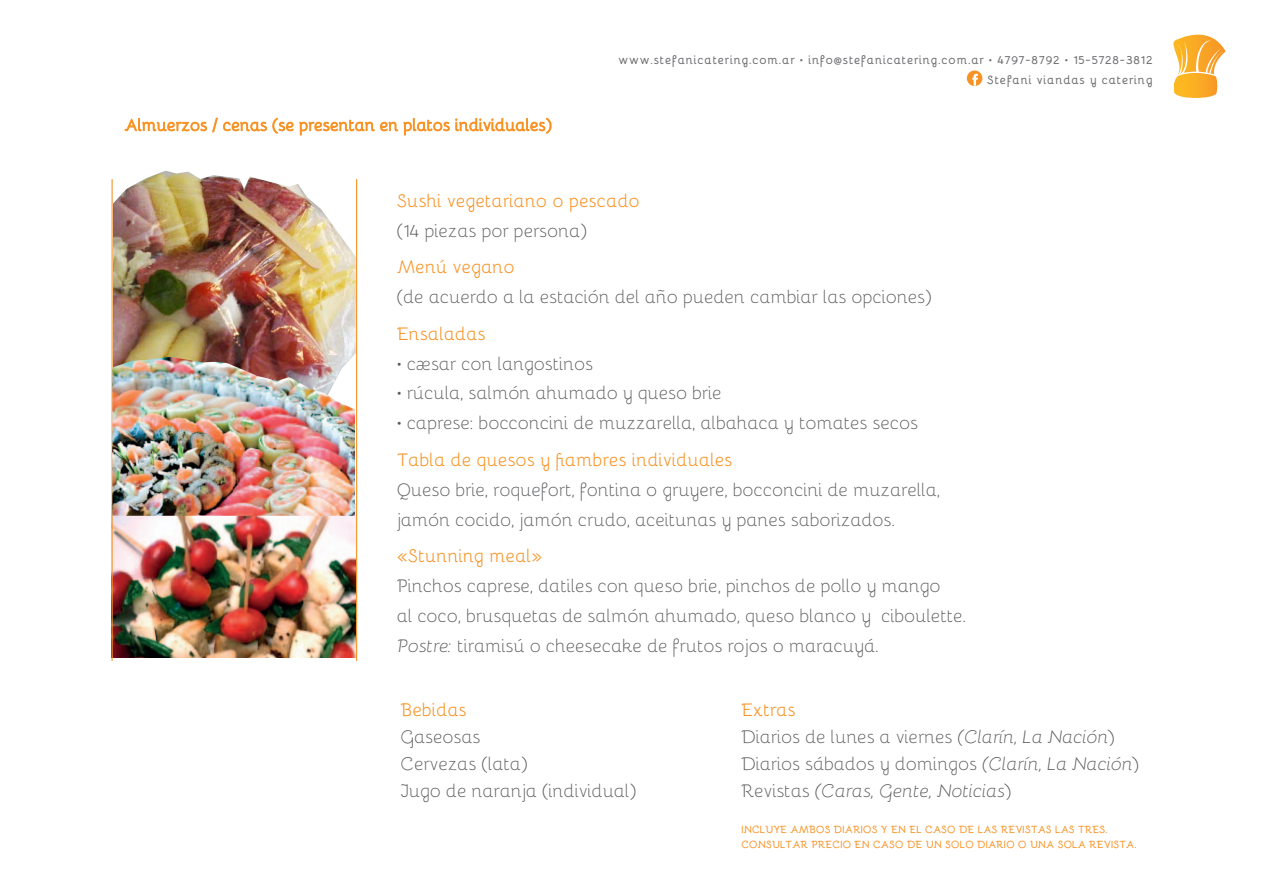
<style>
.page{position:relative;width:1263px;height:893px;background:#fff}
.page>*{position:absolute;margin:0;border:0;box-sizing:border-box;transform-origin:0 0}
.t1{font:300 18.3px/29.8px "Bellota";color:#57585a}
.t2{font:italic 300 18.3px/27px "Bellota";color:#57585a}
.t3{font:18.3px "Bellota";color:#f79325}
.t4{font:16.5px "Bellota";color:#f79325}
.t5{font:700 12px/19.5px "Bellota";letter-spacing:.05em;color:#6c6d70;text-align:right}
.t6{font:700 10.5px/15px "Bellota";color:#f79325}
.s1{font-style:italic}
.s2{font-weight:400;font-style:normal;color:#f79325}
.s3{font-style:normal}
</style>
<div class="page">
<img style="left:113px;top:516px;width:242px;height:141px">
<img style="left:113px;top:171px;width:243px;height:186px">
<svg style="left:124px;top:117px;width:428px;height:19px"></svg>
<hr style="left:112px;top:179px;width:1px;height:482px;background:#f79325">
<hr style="left:356px;top:179px;width:1px;height:482px;background:#f79325">
<img style="left:112px;top:357px;width:243px;height:159px">
<svg style="left:1173px;top:35px;width:53px;height:63px"></svg>
<svg style="left:967px;top:70px;width:15px;height:16px"></svg>
<p class="t4" style="left:125px;top:112px;width:429px">Almuerzos / cenas (se presentan en platos individuales)</p>
<p class="t5" style="left:619px;top:49px;width:536px">www.stefanicatering.com.ar • info@stefanicatering.com.ar • 4797-8792 • 15-5728-3812<br>Stefani viandas y catering</p>
<p class="t3" style="left:397px;top:186px;width:244px">Sushi vegetariano o pescado</p>
<p class="t1" style="left:397px;top:214px;width:191px">(14 piezas por persona)</p>
<p class="t3" style="left:397px;top:253px;width:119px">Menú vegano</p>
<p class="t1" style="left:397px;top:281px;width:536px">(de acuerdo a la estación del año pueden cambiar las opciones)</p>
<p class="t3" style="left:397px;top:319px;width:90px">Ensaladas</p>
<p class="t1" style="left:397px;top:347px;width:198px">• cæsar con langostinos</p>
<p class="t1" style="left:397px;top:377px;width:326px">• rúcula, salmón ahumado y queso brie</p>
<p class="t1" style="left:397px;top:407px;width:523px">• caprese: bocconcini de muzzarella, albahaca y tomates secos</p>
<p class="t3" style="left:397px;top:445px;width:337px">Tabla de quesos y fiambres individuales</p>
<p class="t1" style="left:397px;top:473px;width:545px">Queso brie, roquefort, fontina o gruyere, bocconcini de muzarella, jamón cocido, jamón crudo, aceitunas y panes saborizados.</p>
<p class="t3" style="left:397px;top:541px;width:147px">«Stunning meal»</p>
<p class="t1" style="left:397px;top:570px;width:571px">Pinchos caprese, datiles con queso brie, pinchos de pollo y mango<br>al coco, brusquetas de salmón ahumado, queso blanco y ciboulette.<br><span class="s1">Postre:</span> tiramisú o cheesecake de frutos rojos o maracuyá.</p>
<p class="t3" style="left:401px;top:695px;width:68px">Bebidas</p>
<p class="t1" style="left:401px;top:722px;width:237px;line-height:27px">Gaseosas<br>Cervezas (lata)<br>Jugo de naranja (individual)</p>
<p class="t2" style="left:741px;top:695px;width:400px"><span class="s2">Extras<br></span><span class="s3">Diarios de lunes a viernes</span> (Clarín, La Nación)<br><span class="s3">Diarios sábados y domingos</span> (Clarín, La Nación)<br><span class="s3">Revistas</span> (Caras, Gente, Noticias)</p>
<p class="t6" style="left:741px;top:821px;width:397px">INCLUYE AMBOS DIARIOS Y EN EL CASO DE LAS REVISTAS LAS TRES.<br>CONSULTAR PRECIO EN CASO DE UN SOLO DIARIO O UNA SOLA REVISTA.</p>
</div>
